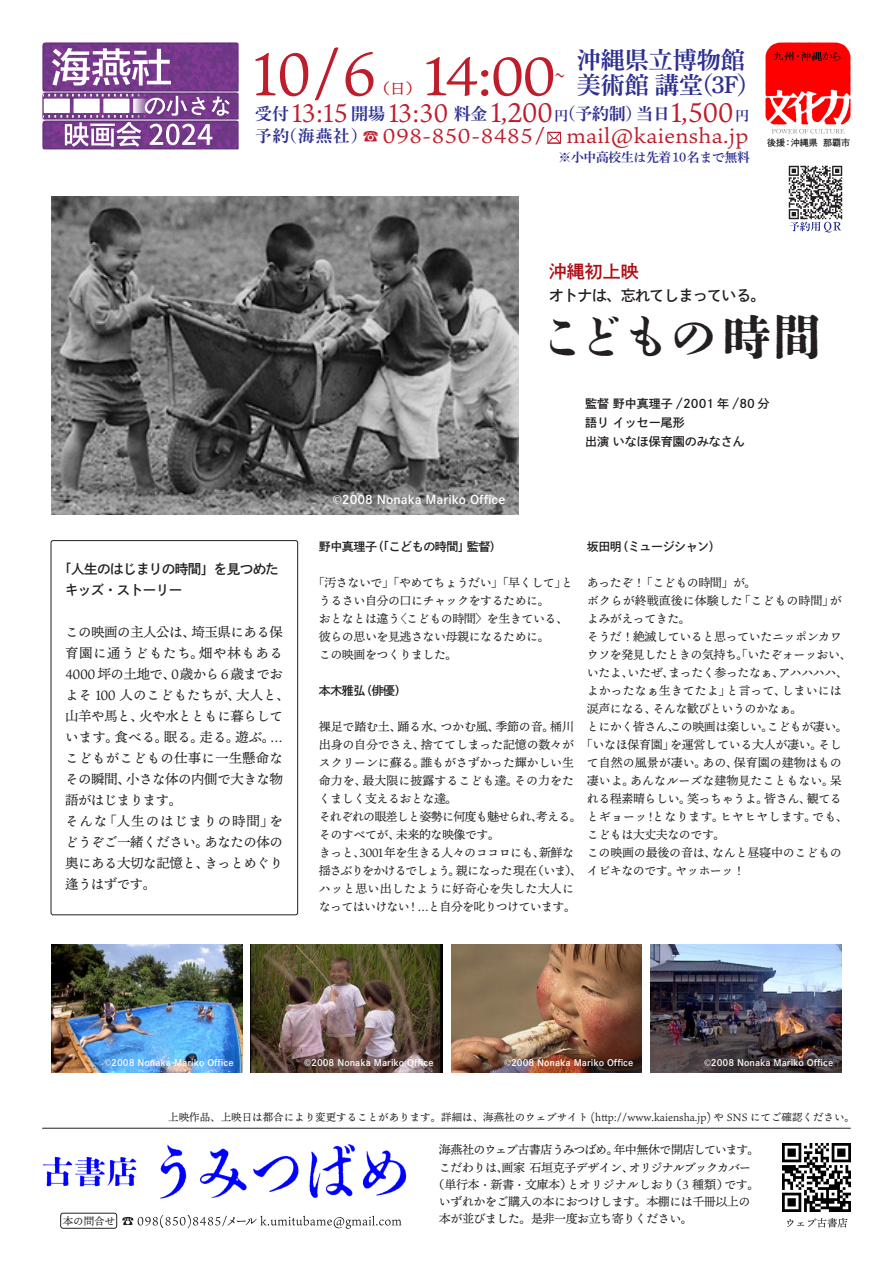
<style>
.page{position:relative;width:893px;height:1263px;background:#fff}
.page>*{position:absolute;margin:0;border:0;box-sizing:border-box;transform-origin:0 0}
.t1{font:60px "Ten Mincho Text";color:#be1d2c}
.t2{font:54px "Ten Mincho Text";color:#be1d2c;scale:1.1 1}
.t3{font:800 48px "DNP Shuei N Shogo Min Std";letter-spacing:-.04em;color:#231f20}
.t4{font:24px "DNP Shuei Min Pr 6 N B";color:#2e3092}
.t5{font:20.25px "Ten Mincho Text";letter-spacing:.01em;color:#be1d2c;scale:1.11 1}
.t6{font:18px "DNP Shuei Go Kin Std B";color:#b00d15}
.t7{font:18px "Ten Mincho Text";color:#be1d2c;scale:.5 1}
.t8{font:16.95px "DNP Shuei Min Pr 6 N B";color:#2e3092}
.t9{font:15px "DNP Shuei Go Kin Std B";letter-spacing:-.04em;color:#231f20}
.t10{font:15px "Ten Mincho Text";color:#be1d2c;scale:1.1 1}
.t11{font:13.5px/21px "Ten Mincho Text";letter-spacing:-.035em;color:#231f20}
.t12{font:13.5px/21px "DNP Shuei Go Kin Std B";letter-spacing:-.04em;color:#231f20}
.t13{font:12.75px "DNP Shuei Min Pr 6 N B";letter-spacing:-.02em;color:#2e3092}
.t14{font:12px/18px "Ten Mincho Text";letter-spacing:-.04em;color:#231f20}
.t15{font:12px "Ten Mincho Text";color:#231f20}
.t16{font:12px "Ten Mincho Text";letter-spacing:-.06em;color:#231f20}
.t17{font:12px/19.2px "DNP Shuei Go Kin Std B";color:#231f20}
.t18{font:12px/18px "Ten Mincho Text";letter-spacing:.015em;color:#231f20}
.t19{font:12px "DNP Shuei Go Kin Std B";letter-spacing:-.04em;color:#231f20}
.t20{font:12px "DNP Shuei Go Kin Std B";color:#fff}
.t21{font:12px "Ten Mincho Text";letter-spacing:-.02em;color:#231f20}
.t22{font:10.5px "Ten Mincho Text";color:#231f20}
.t23{font:9px "DNP Shuei Go Kin Std B";color:#fff}
.t24{font:9px "DNP Shuei Go Kin Std B";color:#231f20}
.s1{font-family:"Ten Mincho Text";font-size:25.5px;color:#be1d2c}
.s2{font-family:"Ten Mincho Text";font-size:27px;color:#be1d2c}
.s3{font-family:"Ten Mincho Text";font-size:24.3px;color:#be1d2c}
.s4{font-size:13.65px}
.s5{font-family:"DNP Shuei Min Pr 6 N B";font-size:16.5px;color:#2e3092}
.s6{font-family:"DNP Shuei Min Pr 6 N B";font-size:15.15px}
.s7{font-family:"Koz Go Pr 6 N"}
</style>
<div class="page">
<hr style="left:43px;top:1128px;width:807px;height:1px;background:#231f20">
<img style="left:788px;top:165px;width:55px;height:57px">
<img style="left:651px;top:944px;width:191px;height:128px">
<img style="left:51px;top:944px;width:191px;height:128px">
<img style="left:251px;top:944px;width:191px;height:128px">
<img style="left:451px;top:944px;width:190px;height:128px">
<svg style="left:790px;top:222px;width:51px;height:11px"></svg>
<svg style="left:547px;top:131px;width:14px;height:13px"></svg>
<div style="left:547px;top:132px;width:14px;height:11px;border:1px solid #be1d2c"></div>
<img style="left:42px;top:42px;width:197px;height:24px">
<img style="left:42px;top:66px;width:197px;height:84px">
<svg style="left:43px;top:94px;width:187px;height:53px"></svg>
<img style="left:765px;top:43px;width:85px;height:91px">
<img style="left:782px;top:1144px;width:68px;height:68px">
<svg style="left:787px;top:1218px;width:60px;height:9px"></svg>
<img style="left:160px;top:1144px;width:246px;height:55px">
<img style="left:43px;top:1156px;width:93px;height:31px">
<svg style="left:122px;top:1215px;width:280px;height:14px"></svg>
<div style="left:60px;top:1213px;width:57px;height:15px;border:1px solid #231f20;border-radius:3px"></div>
<div style="left:51px;top:540px;width:247px;height:375px;border:1px solid #231f20;border-radius:2px"></div>
<img style="left:51px;top:196px;width:468px;height:319px">
<h1 class="t1" style="left:252px;top:40px;width:126px">10/6</h1>
<h3 class="t4" style="left:577px;top:46px;width:169px">沖縄県立博物館</h3>
<h2 class="t2" style="left:423px;top:45px;width:123px">14:00</h2>
<h3 class="t7" style="left:555px;top:65px;width:19px">～</h3>
<h3 class="t8" style="left:255px;top:105px;width:496px">受付 <span class="s1">13:15</span> 開場 <span class="s1">13:30</span> 料金 <span class="s2">1</span><span class="s3">,</span><span class="s2">200</span><span class="s4">円</span>（予約制）当日<span class="s2">1</span><span class="s3">,</span><span class="s2">500</span><span class="s4">円</span></h3>
<h3 class="t5" style="left:255px;top:124px;width:446px"><span class="s5">予約（海燕社）</span><span class="s6">☎</span> 098-850-8485/ mail@kaiensha.jp</h3>
<h3 class="t4" style="left:577px;top:72px;width:185px">美術館 講堂（3F）</h3>
<p class="t10" style="left:374px;top:80px;width:45px">（日）</p>
<p class="t13" style="left:559px;top:150px;width:193px">※小中高校生は先着10名まで無料</p>
<p class="t24" style="left:767px;top:136px;width:85px">後援：沖縄県那覇市</p>
<h3 class="t6" style="left:549px;top:259px;width:91px">沖縄初上映</h3>
<p class="t9" style="left:549px;top:285px;width:218px">オトナは、忘れてしまっている。</p>
<h3 class="t3" style="left:538px;top:303px;width:285px">こどもの時間</h3>
<p class="t12" style="left:65px;top:558px;width:216px;text-indent:-7px">「人生のはじまりの時間」を見つめたキッズ・ストーリー</p>
<p class="t11" style="left:65px;top:622px;width:226px">この映画の主人公は、埼玉県にある保育園に通うどもたち。畑や林もある<br>4000 坪の土地で、0歳から6 歳までおよそ 100 人のこどもたちが、大人と、山羊や馬と、火や水とともに暮らしています。食べる。眠る。走る。遊ぶ。…こどもがこどもの仕事に一生懸命なその瞬間、小さな体の内側で大きな物語がはじまります。<br>そんな「人生のはじまりの時間」をどうぞご一緒ください。あなたの体の奥にある大切な記憶と、きっとめぐり逢うはずです。</p>
<p class="t20" style="left:333px;top:491px;width:174px"><span class="s7">©</span>2008 Nonaka Mariko Office</p>
<p class="t17" style="left:585px;top:393px;width:186px">監督 野中真理子 /2001 年 /80 分語り イッセー尾形<br>出演 いなほ保育園のみなさん</p>
<p class="t19" style="left:319px;top:538px;width:184px">野中真理子（「こどもの時間」監督）</p>
<p class="t14" style="left:319px;top:574px;width:256px;text-indent:-6px">「汚さないで」「やめてちょうだい」「早くして」とうるさい自分の口にチャックをするために。<br>おとなとは違う〈こどもの時間〉を生きている、彼らの思いを見逃さない母親になるために。<br>この映画をつくりました。</p>
<p class="t17" style="left:319px;top:681px;width:89px">本木雅弘（俳優）</p>
<p class="t14" style="left:319px;top:718px;width:257px;text-align:justify">裸足で踏む土、踊る水、つかむ風、季節の音。桶川出身の自分でさえ、捨ててしまった記憶の数々がスクリーンに蘇る。誰もがさずかった輝かしい生命力を、最大限に披露するこども達。その力をたくましく支えるおとな達。</p>
<p class="t14" style="left:319px;top:826px;width:257px">そのすべてが、未来的な映像です。<br>きっと、3001年を生きる人々のココロにも、新鮮な</p>
<p class="t18" style="left:319px;top:880px;width:259px">ハッと思い出したように好奇心を失した大人になってはいけない！…と自分を叱りつけています。</p>
<p class="t19" style="left:587px;top:538px;width:135px">坂田明（ミュージシャン）</p>
<p class="t14" style="left:587px;top:574px;width:266px">あったぞ！「こどもの時間」が。<br>ボクらが終戦直後に体験した「こどもの時間」がよみがえってきた。<br>そうだ！絶滅していると思っていたニッポンカワウソを発見したときの気持ち「いたぞォーッおい、</p>
<p class="t14" style="left:737px;top:646px;width:13px">。</p>
<p class="t14" style="left:587px;top:664px;width:263px">いたよ、いたぜ、まったく参ったなぁ、アハハハハ、</p>
<p class="t15" style="left:587px;top:684px;width:257px">よかったなぁ生きてたよ」と言って、しまいには</p>
<p class="t14" style="left:587px;top:700px;width:217px">涙声になる、そんな歓びというのかなぁ。</p>
<p class="t14" style="left:587px;top:718px;width:263px">とにかく皆さん、この映画は楽しい。こどもが凄い。</p>
<p class="t14" style="left:581px;top:736px;width:263px">「いなほ保育園」を運営している大人が凄い。そし</p>
<p class="t15" style="left:587px;top:756px;width:257px">て自然の風景が凄い。あの、保育園の建物はもの</p>
<p class="t15" style="left:587px;top:774px;width:257px">凄いよ。あんなルーズな建物見たこともない。呆</p>
<p class="t14" style="left:587px;top:790px;width:257px">れる程素晴らしい。笑っちゃうよ。皆さん、観てる</p>
<p class="t16" style="left:319px;top:810px;width:530px">それぞれの眼差しと姿勢に何度も魅せられ、考える。とギョーッ！となります。ヒヤヒヤします。でも、</p>
<p class="t14" style="left:587px;top:826px;width:140px">こどもは大丈夫なのです。</p>
<p class="t21" style="left:587px;top:846px;width:257px">この映画の最後の音は、なんと昼寝中のこどもの</p>
<p class="t14" style="left:319px;top:862px;width:428px">揺さぶりをかけるでしょう。親になった現在（いま）、イビキなのです。ヤッホーッ！</p>
<p class="t23" style="left:104px;top:1056px;width:131px"><span class="s7">©</span>2008 Nonaka Mariko Office</p>
<p class="t23" style="left:304px;top:1056px;width:131px"><span class="s7">©</span>2008 Nonaka Mariko Office</p>
<p class="t23" style="left:504px;top:1056px;width:131px"><span class="s7">©</span>2008 Nonaka Mariko Office</p>
<p class="t23" style="left:704px;top:1056px;width:131px"><span class="s7">©</span>2008 Nonaka Mariko Office</p>
<p class="t22" style="left:168px;top:1112px;width:688px">上映作品、上映日は都合により変更することがあります。詳細は、海燕社のウェブサイト (http://www.kaiensha.jp) や SNS にてご確認ください。</p>
<p class="t14" style="left:433px;top:1142px;width:328px;line-height:17.2px;text-align:center">海燕社のウェブ古書店うみつばめ。年中無休で開店しています。こだわりは、画家石垣克子デザイン、オリジナルブックカバー（単行本・新書・文庫本）とオリジナルしおり（3 種類）です。いずれかをご購入の本におつけします。本棚には千冊以上の</p>
<p class="t22" style="left:63px;top:1215px;width:54px">本の問合せ</p>
<p class="t14" style="left:439px;top:1210px;width:255px">本が並びました。是非一度お立ち寄りください。</p>
</div>
